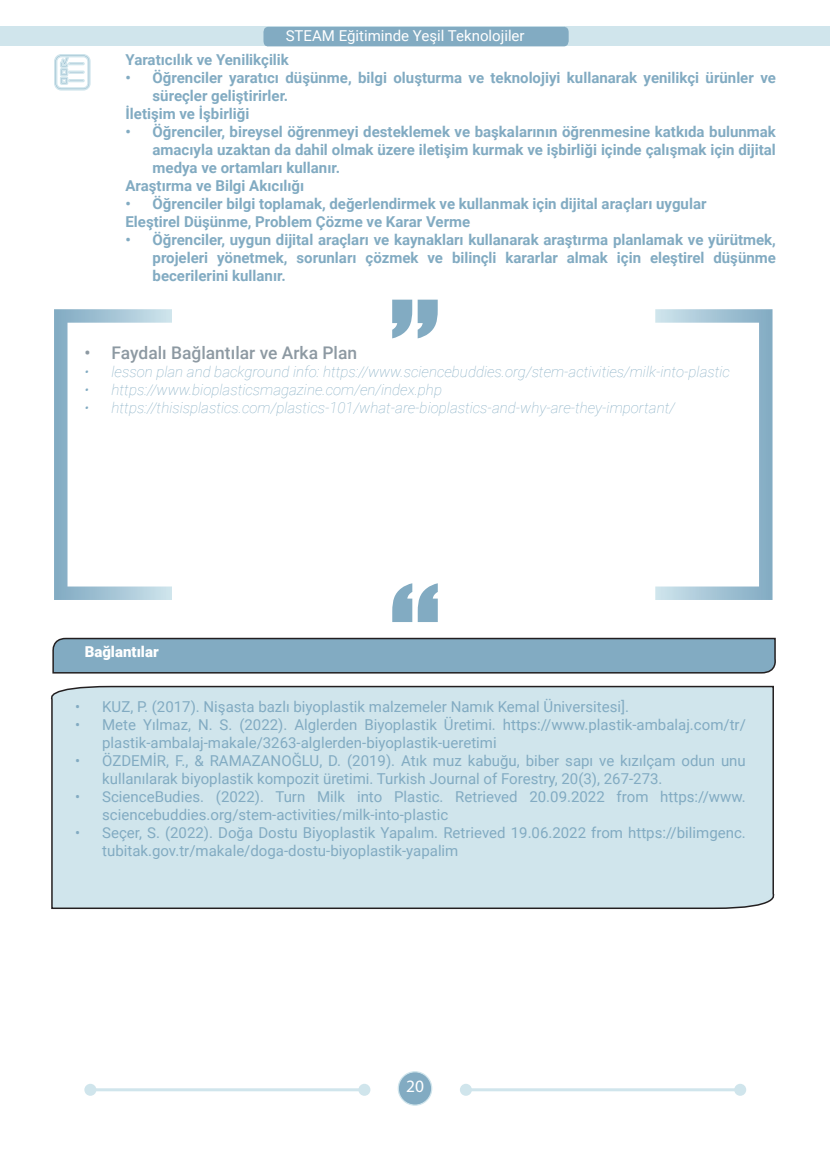
<style>
.page{position:relative;width:830px;height:1170px;background:#fff}
.page>*{position:absolute;margin:0;border:0;box-sizing:border-box;transform-origin:0 0}
.t1{font:151.35px "Impact";color:#82abc2}
.t2{font:500 17.4px "Roboto";color:#8d99a2}
.t3{font:17.4px "Myriad Pro";color:#fff}
.t4{font:700 15px/18px "Roboto";color:#82abc2;text-align:justify}
.t5{font:15px/18px "Roboto";color:#82abc2}
.t6{font:italic 100 15px "Roboto";color:#82abc2}
.t7{font:15px "Roboto";color:#fff}
.t8{font:900 15px "Roboto";color:#fff}
</style>
<div class="page">
<div style="left:398px;top:1071px;width:33px;height:33px;background:#82abc2;border-radius:50%"></div>
<div style="left:397px;top:1071px;width:35px;height:34px;border:1px solid #d0e5ec;border-radius:50%"></div>
<div style="left:0;top:27px;width:829px;height:19px;background:#d0e5ec"></div>
<svg style="left:263px;top:26px;width:305px;height:21px;background:#88afc5"></svg>
<hr style="left:465px;top:1088px;width:274px;height:3px;background:#d0e5ec">
<div style="left:459px;top:1083px;width:12px;height:12px;background:#d0e5ec;border-radius:50%"></div>
<div style="left:733px;top:1083px;width:12px;height:12px;background:#d0e5ec;border-radius:50%"></div>
<hr style="left:90px;top:1088px;width:274px;height:3px;background:#d0e5ec">
<div style="left:84px;top:1083px;width:12px;height:12px;background:#d0e5ec;border-radius:50%"></div>
<div style="left:358px;top:1083px;width:12px;height:12px;background:#d0e5ec;border-radius:50%"></div>
<svg style="left:54px;top:54px;width:37px;height:37px"></svg>
<svg style="left:52px;top:637px;width:724px;height:37px;background:#7ea2b6"></svg>
<div style="left:51px;top:685px;width:724px;height:224px;background:#d0e5ec"></div>
<svg style="left:54px;top:309px;width:118px;height:291px"></svg>
<svg style="left:655px;top:309px;width:117px;height:291px"></svg>
<p class="t7" style="left:285px;top:25px;width:240px">STEAM Eğitiminde Yeşil Teknolojiler</p>
<p class="t4" style="left:125px;top:50px;width:165px">Yaratıcılık ve Yenilikçilik</p>
<p class="t4" style="left:152px;top:68px;width:624px;text-indent:-27px">• Öğrenciler yaratıcı düşünme, bilgi oluşturma ve teknolojiyi kullanarak yenilikçi ürünler ve süreçler geliştirirler.</p>
<p class="t4" style="left:125px;top:104px;width:125px">İletişim ve İşbirliği</p>
<p class="t4" style="left:152px;top:122px;width:624px;text-indent:-27px">• Öğrenciler, bireysel öğrenmeyi desteklemek ve başkalarının öğrenmesine katkıda bulunmak amacıyla uzaktan da dahil olmak üzere iletişim kurmak ve işbirliği içinde çalışmak için dijital medya ve ortamları kullanır.</p>
<p class="t4" style="left:125px;top:176px;width:180px">Araştırma ve Bilgi Akıcılığı</p>
<p class="t4" style="left:125px;top:194px;width:582px">• Öğrenciler bilgi toplamak, değerlendirmek ve kullanmak için dijital araçları uygular</p>
<p class="t4" style="left:125px;top:212px;width:346px">Eleştirel Düşünme, Problem Çözme ve Karar Verme</p>
<p class="t4" style="left:152px;top:230px;width:624px;text-indent:-27px">• Öğrenciler, uygun dijital araçları ve kaynakları kullanarak araştırma planlamak ve yürütmek, projeleri yönetmek, sorunları çözmek ve bilinçli kararlar almak için eleştirel düşünme becerilerini kullanır.</p>
<h1 class="t1" style="left:389px;top:242px;width:52px">’’</h1>
<p class="t2" style="left:84px;top:340px;width:274px">• Faydalı Bağlantılar ve Arka Plan</p>
<p class="t6" style="left:84px;top:361px;width:646px">• lesson plan and background info: https://www.sciencebuddies.org/stem-activities/milk-into-plastic</p>
<p class="t6" style="left:84px;top:379px;width:359px">• https://www.bioplasticsmagazine.com/en/index.php</p>
<p class="t6" style="left:84px;top:397px;width:591px">• https://thisisplastics.com/plastics-101/what-are-bioplastics-and-why-are-they-important/</p>
<h1 class="t1" style="left:440px;top:679px;width:52px;rotate:-180deg">’’</h1>
<p class="t8" style="left:85px;top:641px;width:76px">Bağlantılar</p>
<p class="t5" style="left:75px;top:696px;width:555px">• KUZ, P. (2017). Nişasta bazlı biyoplastik malzemeler Namık Kemal Üniversitesi].</p>
<p class="t5" style="left:102px;top:714px;width:644px;text-indent:-27px">• Mete Yılmaz, N. S. (2022). Alglerden Biyoplastik Üretimi. https://www.plastik-ambalaj.com/tr/ plastik-ambalaj-makale/3263-alglerden-biyoplastik-ueretimi</p>
<p class="t5" style="left:102px;top:750px;width:644px;text-indent:-27px">• ÖZDEMİR, F., &amp; RAMAZANOĞLU, D. (2019). Atık muz kabuğu, biber sapı ve kızılçam odun unu kullanılarak biyoplastik kompozit üretimi. Turkish Journal of Forestry, 20(3), 267-273.</p>
<p class="t5" style="left:102px;top:786px;width:644px;text-indent:-27px">• ScienceBudies. (2022). Turn Milk into Plastic. Retrieved 20.09.2022 from https://www. sciencebuddies.org/stem-activities/milk-into-plastic</p>
<p class="t5" style="left:102px;top:822px;width:644px;text-indent:-27px">• Seçer, S. (2022). Doğa Dostu Biyoplastik Yapalım. Retrieved 19.06.2022 from https://bilimgenc. tubitak.gov.tr/makale/doga-dostu-biyoplastik-yapalim</p>
<p class="t3" style="left:406px;top:1074px;width:19px">20</p>
</div>
